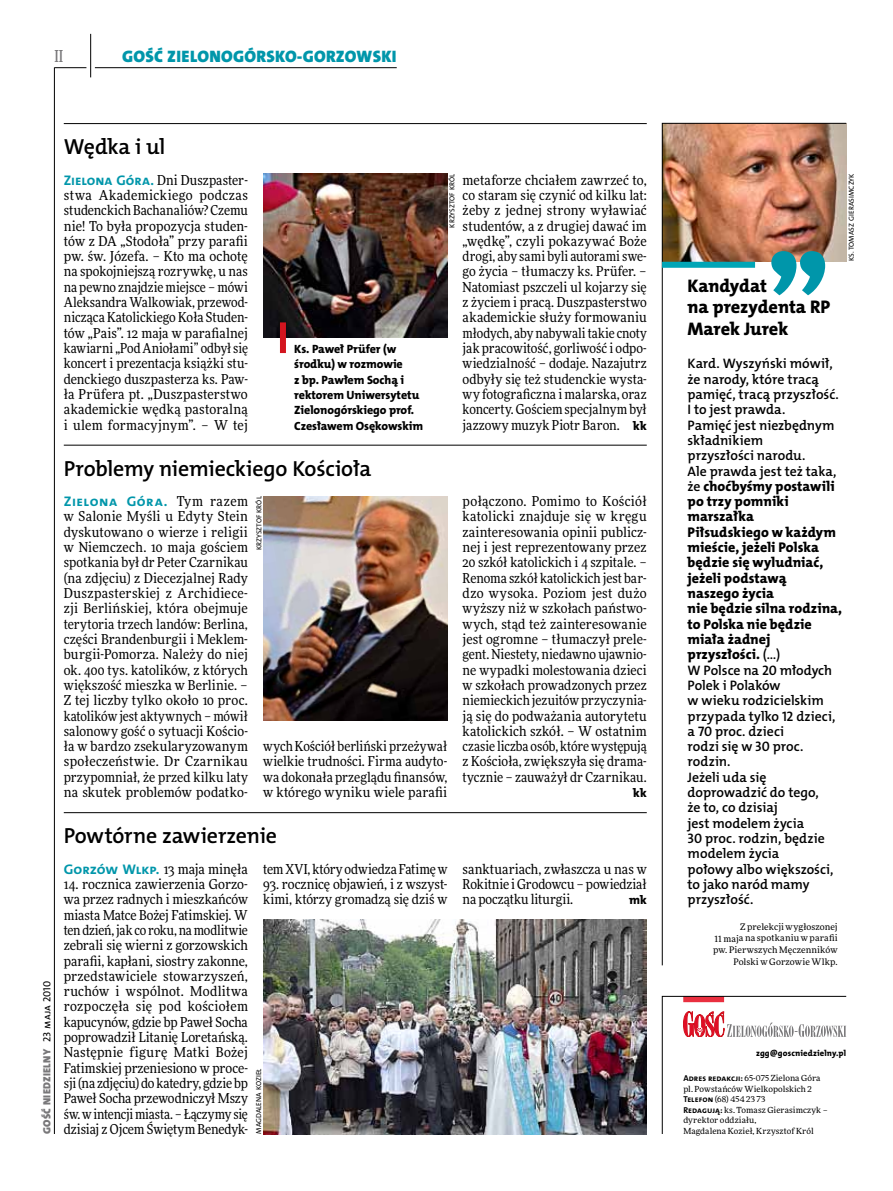
<style>
.page{position:relative;width:893px;height:1191px;background:#fff}
.page>*{position:absolute;margin:0;border:0;box-sizing:border-box;transform-origin:0 0}
.t1{font:21.9px "The Mix HP6 Se Bld";letter-spacing:-.01em;color:#000}
.t2{font:18.3px/21.6px "The Mix HP8 Ex Bld";letter-spacing:-.005em;color:#000}
.t3{font:16.65px "The Mix HP9 Blk";letter-spacing:.02em;color:#0096aa}
.t4{font:500 16.5px "Freeday Narrow";color:#787779;scale:.9 1}
.t5{font:14.1px/15.3px "The Mix HP8 Ex Bld";color:#000}
.t6{font:13.95px "The Mix HP7 Bld";letter-spacing:.04em;color:#0096aa}
.t7{font:13.8px/15.3px "The Mix HP6 Se Bld";color:#000}
.t8{font:13.65px/15.3px "Freeday Narrow News";color:#000;text-align:justify}
.t9{font:12.3px "The Mix HP8 Ex Bld";color:#000}
.t10{font:12px/15.3px "The Mix HP8 Ex Bld";letter-spacing:-.005em;color:#000}
.t11{font:10.5px "The Mix HP9 Blk";letter-spacing:.025em;color:#787779}
.t12{font:9px/11.7px "Freeday News";letter-spacing:.01em;color:#000;text-align:right}
.t13{font:8.55px "The Mix HP8 Ex Bld";letter-spacing:.015em;color:#000}
.t14{font:8.4px/10.5px "Freeday News";letter-spacing:.01em;color:#000}
.t15{font:7.2px "The Mix HP5 Plain";letter-spacing:.005em;color:#000}
.s1{font-family:"The Mix HP7 Bld";font-size:13.95px;color:#0096aa}
.s2{font-family:"The Mix HP8 Ex Bld";font-size:12.3px}
.s3{font-family:"The Mix HP5 Plain";color:#000}
.s4{font-family:"Freeday Narrow News";font-size:13.65px;color:#000}
.s5{font-family:"The Mix HP6 Se Bld";font-size:13.8px}
.s6{font-family:"The Mix HP7 Bld";font-size:8.55px}
</style>
<div class="page">
<hr style="left:54px;top:67px;width:1px;height:1067px;background:#000">
<hr style="left:90px;top:34px;width:1px;height:43px;background:#000">
<hr style="left:54px;top:67px;width:32px;height:1px;background:#000">
<hr style="left:95px;top:67px;width:302px;height:1px;background:#000">
<svg style="left:662px;top:996px;width:185px;height:138px"></svg>
<hr style="left:64px;top:123px;width:583px;height:1px;background:#000">
<hr style="left:64px;top:445px;width:583px;height:1px;background:#000">
<hr style="left:64px;top:812px;width:583px;height:1px;background:#000">
<svg style="left:662px;top:123px;width:185px;height:842px"></svg>
<div style="left:662px;top:262px;width:93px;height:6px;background:#00a5b6"></div>
<svg style="left:771px;top:251px;width:54px;height:44px"></svg>
<img style="left:263px;top:174px;width:184px;height:164px">
<img style="left:263px;top:496px;width:184px;height:224px">
<div style="left:280px;top:322px;width:6px;height:31px;background:#d3151f"></div>
<img style="left:263px;top:919px;width:384px;height:215px">
<p class="t4" style="left:54px;top:46px;width:11px">II</p>
<p class="t3" style="left:122px;top:46px;width:276px">GOŚĆ ZIELONOGÓRSKO-GORZOWSKI</p>
<h1 class="t1" style="left:64px;top:132px;width:103px">Wędka i ul</h1>
<p class="t15" style="left:447px;top:228px;width:56px;rotate:-90deg">Krzysztof Król</p>
<p class="t8" style="left:64px;top:172px;width:186px"><span class="s1">Zielona Góra.</span> Dni Duszpaster&shy;stwa Akademickiego podczas studenckich Bachanaliów? Czemu nie! To była propozycja studen&shy;tów z DA „Stodoła” przy parafii pw. św. Józefa. – Kto ma ochotę na spokojniejszą rozrywkę, u nas na pewno znajdzie miejsce – mówi Aleksandra Walkowiak, przewod&shy;nicząca Katolickiego Koła Studen&shy;tów „Pais”. 12 maja w parafialnej kawiarni „Pod Aniołami” odbył się koncert i prezentacja książki stu&shy;denckiego duszpasterza ks. Paw&shy;ła Prüfera pt. „Duszpasterstwo akademickie wędką pastoralną i ulem formacyjnym”. – W tej</p>
<p class="t8" style="left:463px;top:172px;width:186px">metaforze chciałem zawrzeć to, co staram się czynić od kilku lat: żeby z jednej strony wyławiać studentów, a z drugiej dawać im „wędkę”, czyli pokazywać Boże drogi, aby sami byli autorami swe&shy;go życia – tłumaczy ks. Prüfer. – Natomiast pszczeli ul kojarzy się z życiem i pracą. Duszpasterstwo akademickie służy formowaniu młodych, aby nabywali takie cnoty jak pracowitość, gorliwość i odpo&shy;wiedzialność – dodaje. Nazajutrz odbyły się też studenckie wysta&shy;wy fotograficzna i malarska, oraz koncerty. Gościem specjalnym był jazzowy muzyk Piotr Baron. <span class="s2">kk</span></p>
<p class="t10" style="left:294px;top:341px;width:130px">Ks. Paweł Prüfer (w środku) w rozmowie<br>z bp. Pawłem Sochą i rektorem Uniwersytetu<br>Zielonogórskiego prof.<br>Czesławem Osękowskim</p>
<p class="t11" style="left:40px;top:1134px;width:155px;rotate:-90deg">GOŚĆ NIEDZIELNY <span class="s3">23 maja 2010</span></p>
<h1 class="t1" style="left:64px;top:454px;width:309px">Problemy niemieckiego Kościoła</h1>
<p class="t6" style="left:64px;top:492px;width:186px">Zielona Góra. <span class="s4">Tym razem</span></p>
<p class="t8" style="left:64px;top:509px;width:186px">w Salonie Myśli u Edyty Stein dyskutowano o wierze i religii w Niemczech. 10 maja gościem spotkania był dr Peter Czarnikau (na zdjęciu) z Diecezjalnej Rady Duszpasterskiej z Archidiece&shy;zji Berlińskiej, która obejmuje terytoria trzech landów: Berlina, części Brandenburgii i Meklem&shy;burgii-Pomorza. Należy do niej ok. 400 tys. katolików, z których większość mieszka w Berlinie. – Z tej liczby tylko około 10 proc. katolików jest aktywnych – mówił salonowy gość o sytuacji Kościo&shy;ła w bardzo zsekularyzowanym społeczeństwie. Dr Czarnikau przypomniał, że przed kilku laty na skutek problemów podatko-</p>
<p class="t15" style="left:254px;top:550px;width:56px;rotate:-90deg">Krzysztof Król</p>
<p class="t8" style="left:263px;top:738px;width:186px">wych Kościół berliński przeżywał wielkie trudności. Firma audyto&shy;wa dokonała przeglądu finansów, w którego wyniku wiele parafii</p>
<h1 class="t1" style="left:64px;top:821px;width:215px">Powtórne zawierzenie</h1>
<p class="t8" style="left:64px;top:861px;width:186px"><span class="s1">Gorzów Wlkp.</span> 13 maja minęła</p>
<p class="t8" style="left:64px;top:876px;width:186px">14. rocznica zawierzenia Gorzo&shy;wa przez radnych i mieszkańców miasta Matce Bożej Fatimskiej. W ten dzień, jak co roku, na modlitwie zebrali się wierni z gorzowskich parafii, kapłani, siostry zakonne, przedstawiciele stowarzyszeń, ruchów i wspólnot. Modlitwa rozpoczęła się pod kościołem kapucynów, gdzie bp Paweł Socha poprowadził Litanię Loretańską.<br>Następnie figurę Matki Bożej Fatimskiej przeniesiono w proce&shy;sji (na zdjęciu) do katedry, gdzie bp Paweł Socha przewodniczył Mszy św. w intencji miasta. – Łączymy się dzisiaj z Ojcem Świętym Benedyk-</p>
<p class="t8" style="left:263px;top:861px;width:186px">tem XVI, który odwiedza Fatimę w</p>
<p class="t8" style="left:263px;top:876px;width:186px">93. rocznicę objawień, i z wszyst&shy;kimi, którzy gromadzą się dziś w</p>
<p class="t15" style="left:254px;top:1134px;width:67px;rotate:-90deg">Magdalena Kozieł</p>
<p class="t8" style="left:463px;top:493px;width:186px">połączono. Pomimo to Kościół katolicki znajduje się w kręgu zainteresowania opinii publicz&shy;nej i jest reprezentowany przez 20 szkół katolickich i 4 szpitale. – Renoma szkół katolickich jest bar&shy;dzo wysoka. Poziom jest dużo wyższy niż w szkołach państwo&shy;wych, stąd też zainteresowanie jest ogromne – tłumaczył prele&shy;gent. Niestety, niedawno ujawnio&shy;ne wypadki molestowania dzieci w szkołach prowadzonych przez niemieckich jezuitów przyczynia&shy;ją się do podważania autorytetu katolickich szkół. – W ostatnim czasie liczba osób, które występują z Kościoła, zwiększyła się drama&shy;tycznie – zauważył dr Czarnikau.</p>
<p class="t9" style="left:633px;top:785px;width:15px">kk</p>
<p class="t8" style="left:463px;top:861px;width:186px">sanktuariach, zwłaszcza u nas w Rokitnie i Grodowcu – powiedział na początku liturgii.</p>
<p class="t9" style="left:629px;top:892px;width:19px">mk</p>
<p class="t15" style="left:847px;top:261px;width:88px;rotate:-90deg">Ks. Tomasz Gierasimczyk</p>
<h2 class="t2" style="left:688px;top:275px;width:144px">Kandydat<br>na prezydenta RP<br>Marek Jurek</h2>
<p class="t7" style="left:688px;top:356px;width:153px">Kard. Wyszyński mówił, że narody, które tracą pamięć, tracą przyszłość.<br>I to jest prawda.<br>Pamięć jest niezbędnym składnikiem<br>przyszłości narodu.<br>Ale prawda jest też taka,</p>
<p class="t5" style="left:688px;top:478px;width:156px"><span class="s5">że</span> choćbyśmy postawili po trzy pomniki marszałka<br>Piłsudskiego w każdym mieście, jeżeli Polska będzie się wyludniać, jeżeli podstawą<br>naszego życia<br>nie będzie silna rodzina, to Polska nie będzie miała żadnej przyszłości. <span class="s5">(…)</span></p>
<p class="t7" style="left:688px;top:662px;width:149px">W Polsce na 20 młodych<br>Polek i Polaków<br>w wieku rodzicielskim przypada tylko 12 dzieci, a 70 proc. dzieci<br>rodzi się w 30 proc. rodzin.<br>Jeżeli uda się doprowadzić do tego, że to, co dzisiaj<br>jest modelem życia<br>30 proc. rodzin, będzie modelem życia<br>połowy albo większości, to jako naród mamy przyszłość.</p>
<p class="t12" style="left:713px;top:921px;width:126px">Z prelekcji wygłoszonej<br>11 maja na spotkaniu w parafii pw. Pierwszych Męczenników<br>Polski w Gorzowie Wlkp.</p>
<p class="t13" style="left:756px;top:1047px;width:92px">zgg@goscniedzielny.pl</p>
<p class="t14" style="left:683px;top:1073px;width:146px"><span class="s6">Adres redakcji:</span> 65-075 Zielona Góra pl. Powstańców Wielkopolskich 2<br><span class="s6">Telefon</span> (68) 454 23 73<br><span class="s6">Redagują:</span> ks. Tomasz Gierasimczyk – dyrektor oddziału,<br>Magdalena Kozieł, Krzysztof Król</p>
</div>
